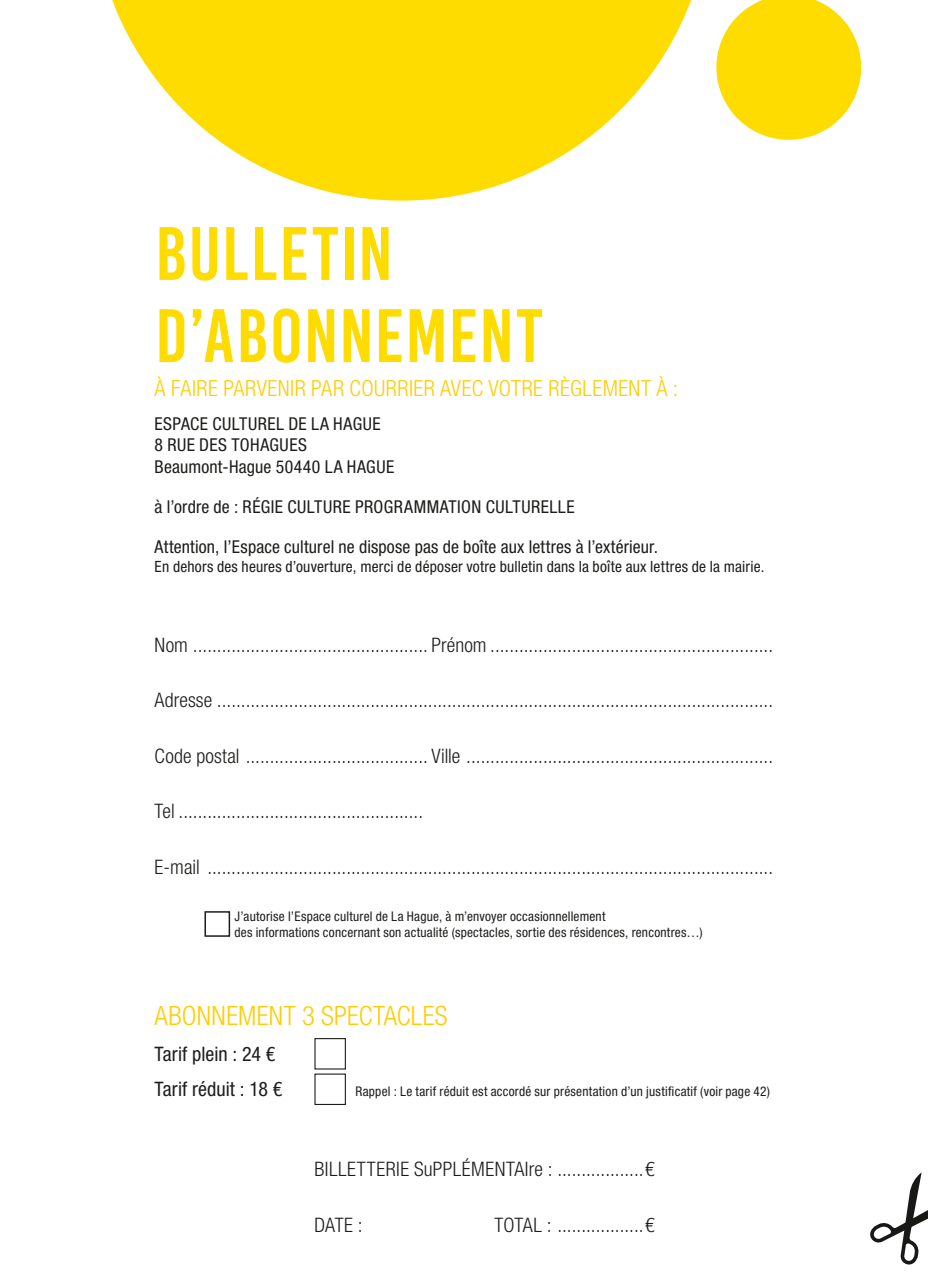
<style>
.page{position:relative;width:928px;height:1276px;background:#fff}
.page>*{position:absolute;margin:0;border:0;box-sizing:border-box;transform-origin:0 0}
.t1{font:75.38px/82.1px "Bebas Kai";letter-spacing:.02em;color:#ffdc00}
.t2{font:300 condensed 26.55px "Helvetica Neue LT Std";letter-spacing:.01em;color:#fc0}
.t3{font:300 condensed 22.28px "Helvetica Neue LT Std";letter-spacing:.02em;color:#fc0}
.t4{font:300 condensed 20.03px "Helvetica Neue LT Std";letter-spacing:.01em;color:#1d1d1b}
.t5{font:condensed 20.03px/35.6px "Helvetica Neue LT Std";color:#1d1d1b}
.t6{font:condensed 17.78px/21.4px "Helvetica Neue LT Std";letter-spacing:.02em;color:#1d1d1b}
.t7{font:condensed 15.53px "Helvetica Neue LT Std";letter-spacing:.015em;color:#1d1d1b}
.t8{font:condensed 13.28px/16px "Helvetica Neue LT Std";letter-spacing:.02em;color:#1d1d1b}
</style>
<div class="page">
<svg style="left:112px;top:0;width:579px;height:201px;fill:#ffdc00"></svg>
<svg style="left:716px;top:0;width:212px;height:1265px"></svg>
<div style="left:204px;top:911px;width:26px;height:25px;border:2px solid #1d1d1b"></div>
<div style="left:314px;top:1038px;width:32px;height:31px;border:1px solid #1d1d1b"></div>
<h1 class="t1" style="left:155px;top:213px;width:389px">BULLETIN<br>D’ABONNEMENT</h1>
<p class="t3" style="left:155px;top:375px;width:525px">À FAIRE PARVENIR PAR COURRIER AVEC VOTRE RÈGLEMENT À :</p>
<p class="t6" style="left:155px;top:413px;width:241px">ESPACE CULTUREL DE LA HAGUE<br>8 RUE DES TOHAGUES<br>Beaumont-Hague 50440 LA HAGUE</p>
<p class="t6" style="left:155px;top:496px;width:421px">à l’ordre de : RÉGIE CULTURE PROGRAMMATION CULTURELLE</p>
<p class="t6" style="left:155px;top:536px;width:505px">Attention, l’Espace culturel ne dispose pas de boîte aux lettres à l’extérieur.</p>
<p class="t7" style="left:155px;top:557px;width:611px">En dehors des heures d’ouverture, merci de déposer votre bulletin dans la boîte aux lettres de la mairie.</p>
<p class="t4" style="left:155px;top:633px;width:620px">Nom ................................................. Prénom ...........................................................</p>
<p class="t4" style="left:155px;top:688px;width:620px">Adresse ....................................................................................................................</p>
<p class="t4" style="left:155px;top:744px;width:620px">Code postal ...................................... Ville ................................................................</p>
<p class="t4" style="left:155px;top:799px;width:270px">Tel ...................................................</p>
<p class="t4" style="left:155px;top:855px;width:620px">E-mail ......................................................................................................................</p>
<p class="t8" style="left:234px;top:908px;width:470px">J’autorise l’Espace culturel de La Hague, à m’envoyer occasionnellement<br>des informations concernant son actualité (spectacles, sortie des résidences, rencontres…)</p>
<h2 class="t2" style="left:155px;top:1000px;width:294px">ABONNEMENT 3 SPECTACLES</h2>
<p class="t5" style="left:155px;top:1035px;width:129px">Tarif plein : 24 €<br>Tarif réduit : 18 €</p>
<p class="t8" style="left:355px;top:1083px;width:416px">Rappel : Le tarif réduit est accordé sur présentation d’un justificatif (voir page 42)</p>
<p class="t4" style="left:314px;top:1157px;width:342px">BILLETTERIE SuPPLÉMENTAIre : ..................€</p>
<p class="t4" style="left:314px;top:1212px;width:50px">DATE :</p>
<p class="t4" style="left:494px;top:1212px;width:162px">TOTAL : ..................€</p>
</div>
